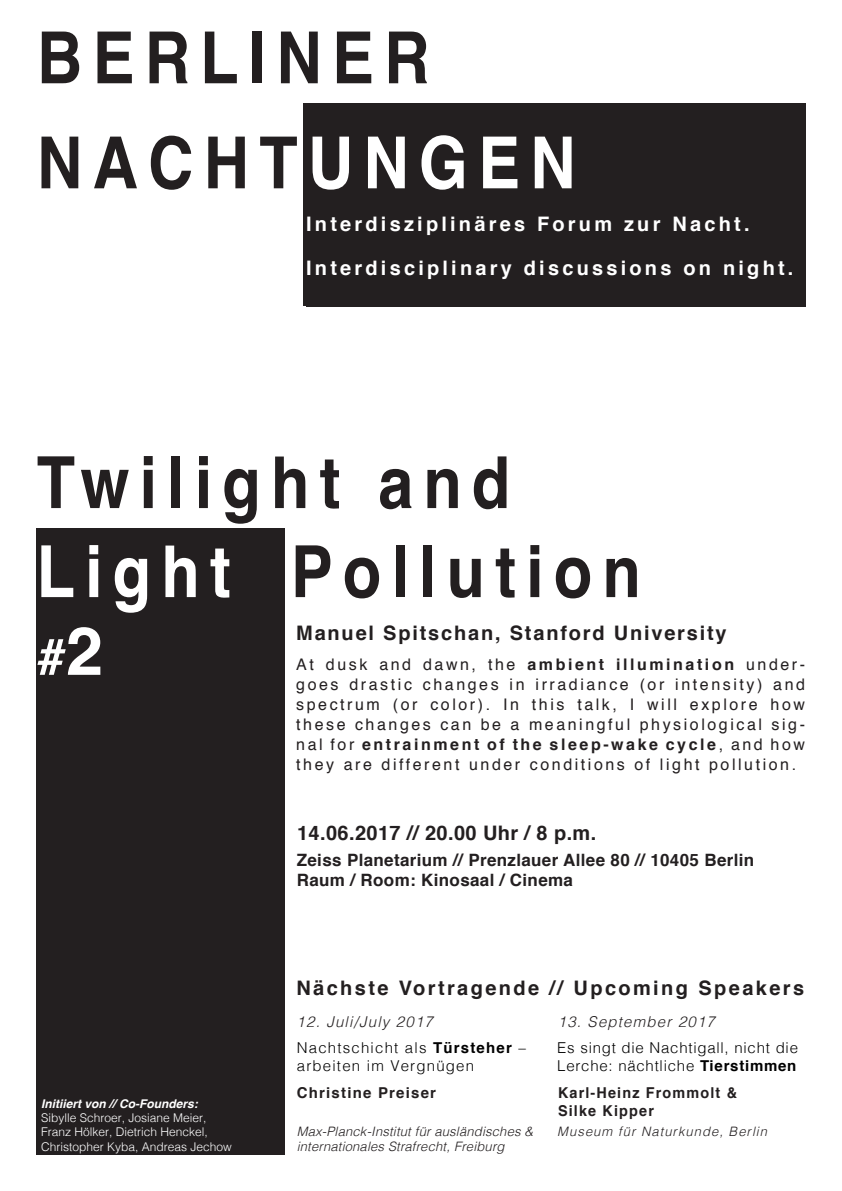
<style>
.page{position:relative;width:842px;height:1191px;background:#fff}
.page>*{position:absolute;margin:0;border:0;box-sizing:border-box;transform-origin:0 0}
.t1{font:700 71.8px/89px "Helvetica";letter-spacing:.16em;color:#231f20;scale:.88 1}
.t2{font:700 51px "Helvetica";color:#fff}
.t3{font:700 20px "Helvetica";letter-spacing:.16em;color:#fff}
.t4{font:700 20px "Helvetica";letter-spacing:.12em;color:#231f20}
.t5{font:700 20px "Helvetica";letter-spacing:.09em;color:#231f20}
.t6{font:700 20px "Helvetica";letter-spacing:.02em;color:#231f20}
.t7{font:700 17px/20px "Helvetica";letter-spacing:.02em;color:#231f20}
.t8{font:16px/20px "Helvetica";letter-spacing:.16em;color:#231f20;text-align:justify}
.t9{font:300 15px/18px "Helvetica";letter-spacing:.05em;color:#000}
.t10{font:300 15px/18px "Helvetica";letter-spacing:.08em;color:#000}
.t11{font:italic 300 15px "Helvetica";letter-spacing:.08em;color:#231f20}
.t12{font:700 15px/18px "Helvetica";letter-spacing:.08em;color:#231f20;scale:.96 1}
.t13{font:700 15px "Helvetica";letter-spacing:.08em;color:#231f20}
.t14{font:italic 300 13px/15.6px "Helvetica";letter-spacing:.015em;color:#231f20}
.t15{font:italic 300 13px "Helvetica";letter-spacing:.08em;color:#231f20}
.t16{font:300 12px "Helvetica";color:#fff}
.t17{font:italic 700 12px "Helvetica";color:#fff}
.s1{color:#fff}
.s2{font-size:67px}
.s3{font-weight:700}
</style>
<div class="page">
<div style="left:37px;top:529px;width:248px;height:626px;background:#231f20"></div>
<div style="left:304px;top:103px;width:502px;height:203px;background:#231f20"></div>
<p class="t1" style="left:37px;top:14px;width:448px">BERLINER</p>
<p class="t1" style="left:37px;top:119px;width:614px">NACHT<span class="s1">UNGEN</span></p>
<p class="t3" style="left:306px;top:208px;width:445px">Interdisziplinäres Forum zur Nacht.</p>
<p class="t3" style="left:306px;top:252px;width:489px">Interdisciplinary discussions on night.</p>
<p class="t1" style="left:37px;top:439px;width:540px">Twilight and<br><span class="s1">Light</span></p>
<p class="t5" style="left:296px;top:616px;width:432px">Manuel Spitschan, Stanford University</p>
<p class="t1" style="left:291px;top:528px;width:399px">Pollution</p>
<p class="t2" style="left:37px;top:615px;width:67px">#<span class="s2">2</span></p>
<p class="t8" style="left:296px;top:654px;width:510px">At dusk and dawn, the <span class="s3">ambient illumination</span> under&shy;goes drastic changes in irradiance (or intensity) and spectrum (or color). In this talk, I will explore how these changes can be a meaningful physiological sig&shy;nal for <span class="s3">entrainment of the sleep-wake cycle</span>, and how they are different under conditions of light pollution.</p>
<p class="t6" style="left:297px;top:816px;width:301px">14.06.2017 // 20.00 Uhr / 8 p.m.</p>
<p class="t7" style="left:297px;top:850px;width:459px">Zeiss Planetarium // Prenzlauer Allee 80 // 10405 Berlin<br>Raum / Room: Kinosaal / Cinema</p>
<p class="t4" style="left:296px;top:971px;width:509px">Nächste Vortragende // Upcoming Speakers</p>
<p class="t11" style="left:297px;top:1008px;width:138px">12. Juli/July 2017</p>
<p class="t11" style="left:558px;top:1008px;width:159px">13. September 2017</p>
<p class="t17" style="left:41px;top:1093px;width:158px">Initiiert von // Co-Founders:</p>
<p class="t16" style="left:41px;top:1107px;width:167px">Sibylle Schroer, Josiane Meier,</p>
<p class="t16" style="left:41px;top:1122px;width:168px">Franz Hölker, Dietrich Henckel,</p>
<p class="t16" style="left:41px;top:1136px;width:192px">Christopher Kyba, Andreas Jechow</p>
<p class="t10" style="left:297px;top:1038px;width:231px">Nachtschicht als <span class="s3">Türsteher</span> – arbeiten im Vergnügen</p>
<p class="t9" style="left:557px;top:1037px;width:242px">Es singt die Nachtigall, nicht die<br>Lerche: nächtliche <span class="s3">Tierstimmen</span></p>
<p class="t13" style="left:297px;top:1080px;width:141px">Christine Preiser</p>
<p class="t12" style="left:558px;top:1084px;width:188px">Karl-Heinz Frommolt &amp;<br>Silke Kipper</p>
<p class="t14" style="left:297px;top:1122px;width:238px">Max-Planck-Institut für ausländisches &amp; internationales Strafrecht, Freiburg</p>
<p class="t15" style="left:557px;top:1119px;width:211px">Museum für Naturkunde, Berlin</p>
</div>
